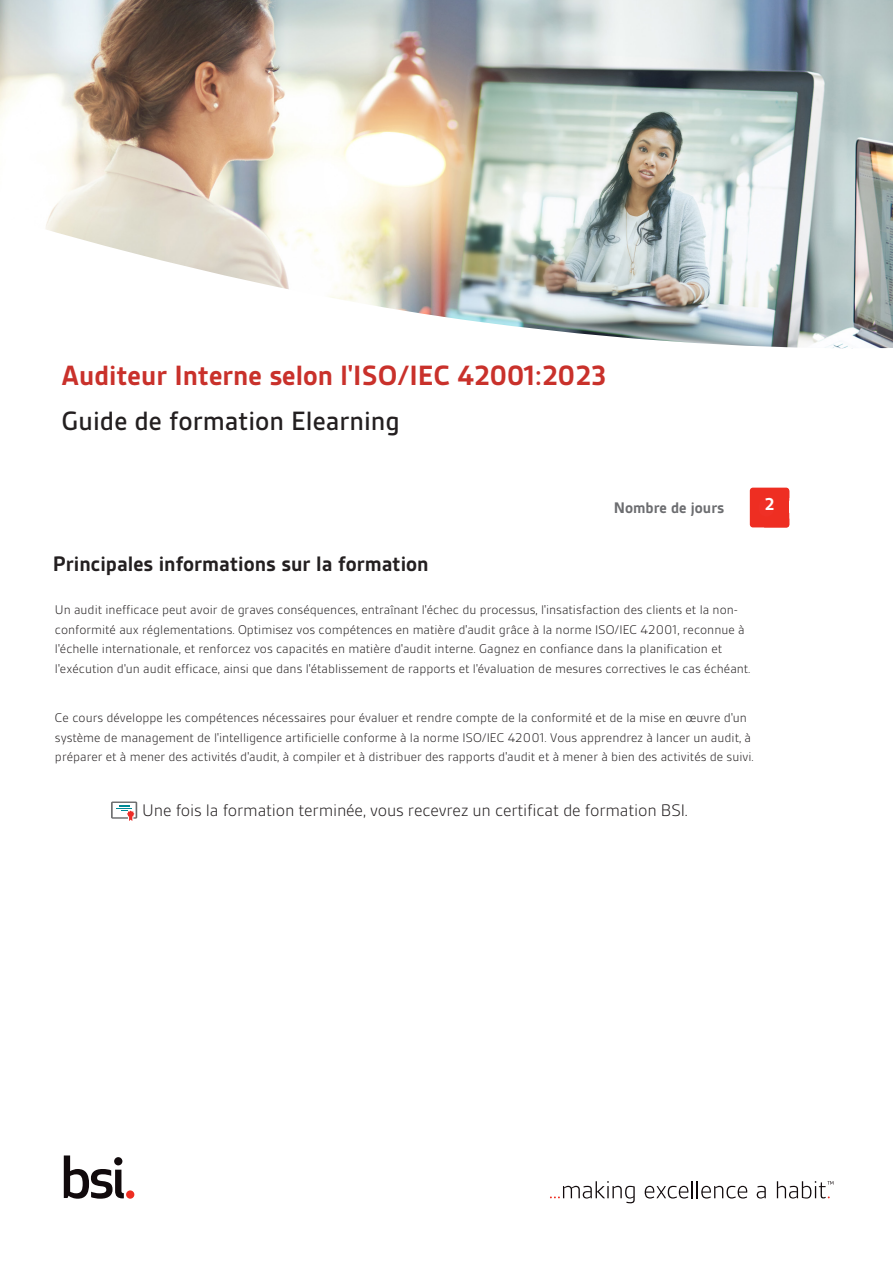
<style>
.page{position:relative;width:893px;height:1263px;background:#fff}
.page>*{position:absolute;margin:0;border:0;box-sizing:border-box;transform-origin:0 0}
.BSI_body_copy{font:700 30px "BSI Gesta";color:#c9312b}
.BSI_body_copy-2{font:500 28.5px "BSI Gesta";color:#231f20}
.BSI_body_copy-3{font:700 22.5px "BSI Gesta";color:#231f20}
.BSI_body_copy-4{font:700 18.6px "BSI Gesta";color:#fff}
.BSI_body_copy-5{font:300 18px "BSI Gesta";letter-spacing:-.01em;color:#231f20}
.BSI_body_copy-6{font:700 16.5px "BSI Gesta";color:#6c6d70}
.BSI_body_copy-7{font:300 13.5px/19.5px "BSI Gesta";color:#231f20}
</style>
<div class="page">
<svg style="left:550px;top:1181px;width:85px;height:22px"></svg>
<svg style="left:645px;top:1181px;width:102px;height:17px"></svg>
<svg style="left:757px;top:1186px;width:9px;height:12px"></svg>
<svg style="left:777px;top:1181px;width:56px;height:17px"></svg>
<img style="left:0;top:0;width:893px;height:349px">
<svg style="left:64px;top:1155px;width:60px;height:44px"></svg>
<div style="left:126px;top:1190px;width:8px;height:9px;background:#ee2e22;border-radius:50%"></div>
<svg style="left:750px;top:488px;width:39px;height:39px"></svg>
<div style="left:773px;top:497px;width:16px;height:22px;background:#ee2e22"></div>
<div style="left:759px;top:499px;width:15px;height:18px;background:#ef3026;border-radius:8px"></div>
<svg style="left:111px;top:801px;width:26px;height:20px"></svg>
<p class="BSI_body_copy" style="left:62px;top:360px;width:546px">Auditeur Interne selon l'ISO/IEC 42001:2023</p>
<p class="BSI_body_copy-2" style="left:62px;top:407px;width:340px">Guide de formation Elearning</p>
<p class="BSI_body_copy-6" style="left:614px;top:499px;width:112px">Nombre de jours</p>
<p class="BSI_body_copy-4" style="left:764px;top:495px;width:11px">2</p>
<p class="BSI_body_copy-3" style="left:53px;top:552px;width:377px">Principales informations sur la formation</p>
<p class="BSI_body_copy-7" style="left:55px;top:600px;width:697px">Un audit inefficace peut avoir de graves conséquences, entraînant l'échec du processus, l'insatisfaction des clients et la non&shy;conformité aux réglementations. Optimisez vos compétences en matière d'audit grâce à la norme ISO/IEC 42001, reconnue à l'échelle internationale, et renforcez vos capacités en matière d'audit interne. Gagnez en confiance dans la planification et l'exécution d'un audit efficace, ainsi que dans l'établissement de rapports et l'évaluation de mesures correctives le cas échéant.</p>
<p class="BSI_body_copy-7" style="left:55px;top:708px;width:700px">Ce cours développe les compétences nécessaires pour évaluer et rendre compte de la conformité et de la mise en œuvre d'un système de management de l'intelligence artificielle conforme à la norme ISO/IEC 42001. Vous apprendrez à lancer un audit, à préparer et à mener des activités d'audit, à compiler et à distribuer des rapports d'audit et à mener à bien des activités de suivi.</p>
<p class="BSI_body_copy-5" style="left:142px;top:801px;width:547px">Une fois la formation terminée, vous recevrez un certificat de formation BSI.</p>
</div>
